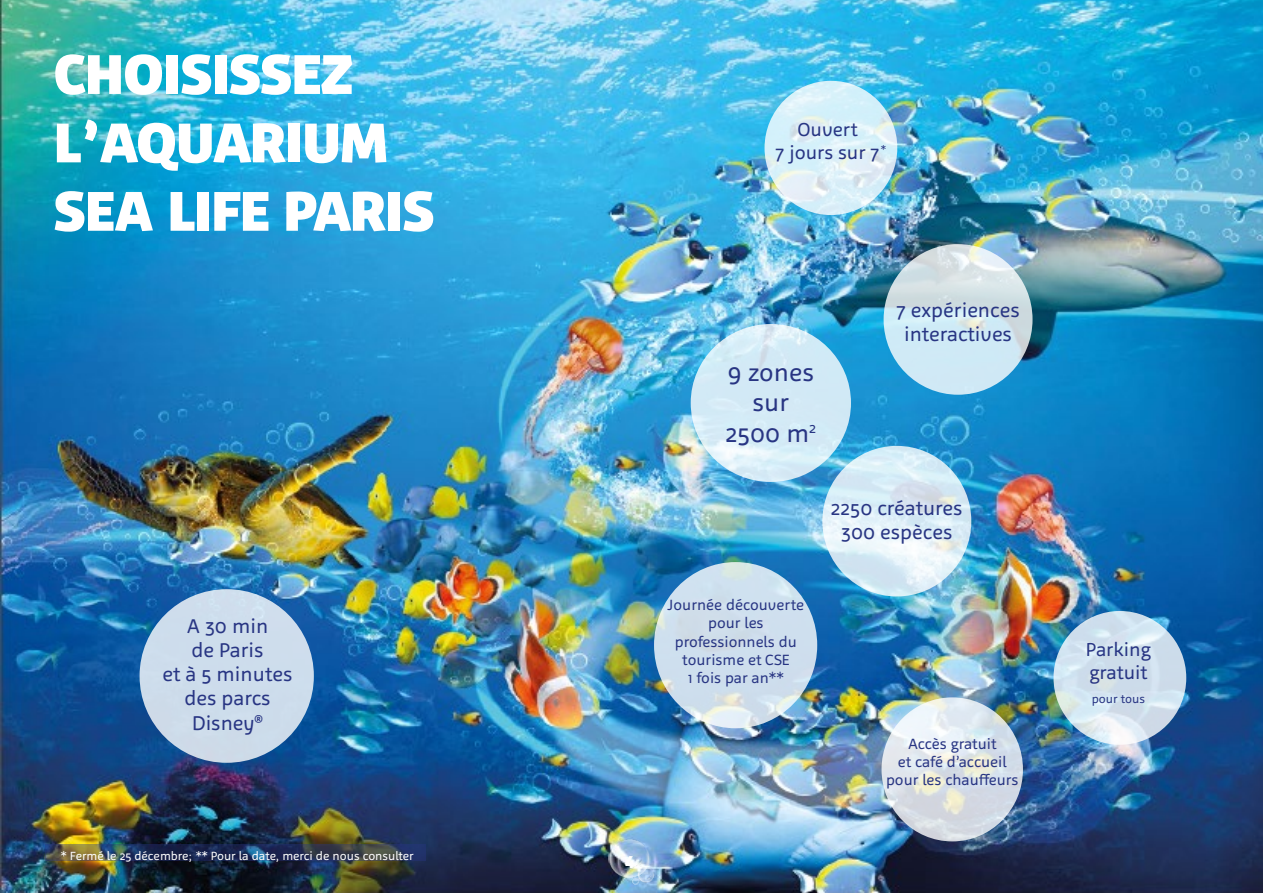
<style>
.page{position:relative;width:1263px;height:893px;background:#fff}
.page>*{position:absolute;margin:0;border:0;box-sizing:border-box;transform-origin:0 0}
.t1{font:900 57px/68.4px "Agile";color:#fff}
.t2{font:25.05px/30.2px "Agile";color:#283583;text-align:center}
.t3{font:20.1px/24.2px "Agile";color:#283583;text-align:center}
.t4{font:19.05px/23px "Agile";color:#283583;text-align:center}
.t5{font:900 18px "Agile";color:#fff}
.t6{font:15px/18px "Agile";color:#283583;text-align:center}
.t7{font:12.15px "Agile";color:#283583}
.t8{font:12px "Agile";color:#fff}
.t9{font:10.8px "Agile";color:#283583}
</style>
<div class="page">
<img style="left:0;top:0;width:1263px;height:893px">
<img style="left:46px;top:845px;width:380px;height:16px">
<svg style="left:822px;top:446px;width:149px;height:150px;background:#ddedf5"></svg>
<svg style="left:883px;top:244px;width:149px;height:151px;background:#d1e5ed"></svg>
<svg style="left:691px;top:324px;width:160px;height:158px;background:#d6ebf6"></svg>
<svg style="left:654px;top:562px;width:163px;height:166px;background:#d0e0ec"></svg>
<svg style="left:881px;top:697px;width:142px;height:144px;background:#dde3e8"></svg>
<svg style="left:764px;top:81px;width:133px;height:134px;background:#daeff7"></svg>
<svg style="left:1053px;top:611px;width:133px;height:134px;background:#d3e3ee"></svg>
<div style="left:140px;top:589px;width:174px;height:174px;background:#cdddec;border-radius:50%"></div>
<img style="left:609px;top:839px;width:45px;height:46px">
<h1 class="t1" style="left:54px;top:40px;width:381px">CHOISISSEZ<br>L’AQUARIUM<br>SEA LIFE PARIS</h1>
<h3 class="t3" style="left:163px;top:614px;width:131px">A 30 min<br>de Paris<br>et à 5 minutes des parcs<br>Disney<sup>®</sup></h3>
<p class="t8" style="left:61px;top:848px;width:355px">* Fermé le 25 décembre; ** Pour la date, merci de nous consulter</p>
<p class="t4" style="left:776px;top:117px;width:105px">Ouvert<br>7 jours sur 7</p>
<p class="t9" style="left:881px;top:143px;width:7px">*</p>
<p class="t5" style="left:625px;top:849px;width:12px">4</p>
<h2 class="t2" style="left:725px;top:357px;width:92px">9 zones sur<br>2500 m<sup>2</sup></h2>
<h3 class="t3" style="left:896px;top:298px;width:125px">7 expériences interactives</h3>
<h3 class="t3" style="left:831px;top:496px;width:133px">2250 créatures<br>300 espèces</h3>
<p class="t6" style="left:668px;top:596px;width:138px">Journée découverte pour les professionnels du tourisme et CSE<br>1 fois par an**</p>
<p class="t6" style="left:886px;top:734px;width:134px">Accès gratuit<br>et café d’accueil pour les chauffeurs</p>
<p class="t4" style="left:1086px;top:638px;width:67px;text-align:left">Parking gratuit</p>
<p class="t7" style="left:1092px;top:692px;width:55px">pour tous</p>
</div>
